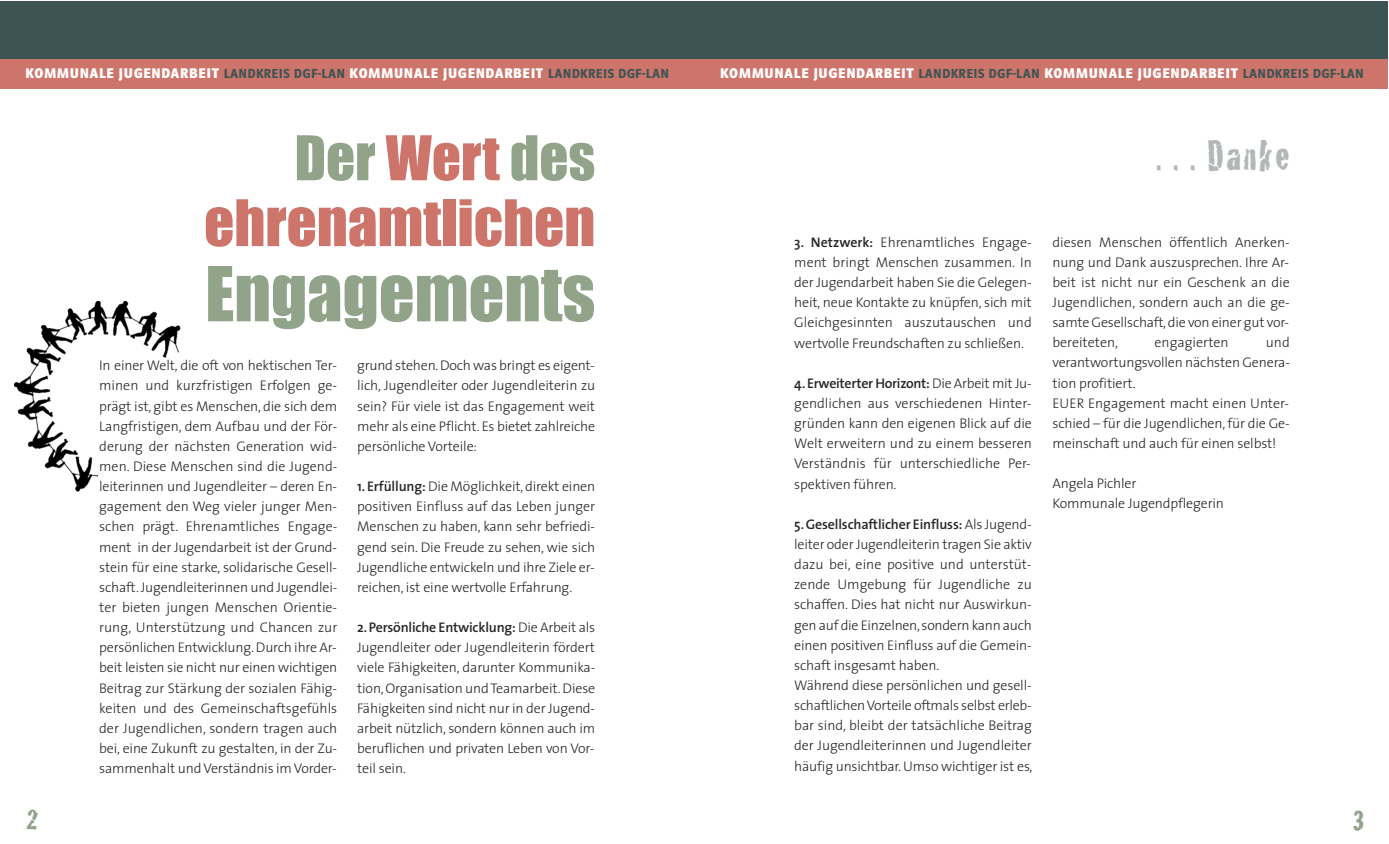
<style>
.page{position:relative;width:1389px;height:844px;background:#fff}
.page>*{position:absolute;margin:0;border:0;box-sizing:border-box;transform-origin:0 0}
.t1{font:70px "Impact";color:#91a48a}
.t2{font:59.15px "Impact";color:#ce756b}
.t3{font:56.88px "Impact";color:#91a48a}
.t4{font:42px "Cracked";letter-spacing:.05em;color:#b2b7b8}
.t5{font:30.45px "Cracked";color:#91a48a}
.t6{font:700 14.53px "Polo 22";letter-spacing:.05em;color:#fff}
.t7{font:300 14px/20.1px "The Sans";letter-spacing:-.01em;color:#272627;text-align:justify}
.s1{font-weight:600;font-size:13.47px;color:#3c5454}
.s2{color:#ce756b}
.s3{font-weight:600}
</style>
<div class="page">
<img style="left:15px;top:301px;width:166px;height:191px">
<div style="left:0;top:2px;width:1388px;height:58px;background:#3c5454"></div>
<div style="left:0;top:60px;width:1388px;height:29px;background:#ce756b"></div>
<div style="left:99px;top:359px;width:238px;height:428px;background:#fff"></div>
<p class="t6" style="left:25px;top:65px;width:645px">KOMMUNALE JUGENDARBEIT <span class="s1">LANDKREIS DGF-LAN</span> KOMMUNALE JUGENDARBEIT <span class="s1">LANDKREIS DGF-LAN</span></p>
<p class="t6" style="left:720px;top:65px;width:645px">KOMMUNALE JUGENDARBEIT <span class="s1">LANDKREIS DGF-LAN</span> KOMMUNALE JUGENDARBEIT <span class="s1">LANDKREIS DGF-LAN</span></p>
<h3 class="t3" style="left:295px;top:123px;width:302px">Der <span class="s2">Wert</span> des</h3>
<h2 class="t2" style="left:204px;top:186px;width:393px">ehrenamtlichen</h2>
<h1 class="t1" style="left:205px;top:250px;width:392px">Engagements</h1>
<p class="t7" style="left:357px;top:355px;width:240px">grund stehen.Doch was bringt es eigent&shy;lich, Jugendleiter oder Jugendleiterin zu sein? Für viele ist das Engagement weit mehr als eine Pflicht. Es bietet zahlreiche persönliche Vorteile:</p>
<p class="t7" style="left:357px;top:475px;width:240px"><span class="s3">1. Erfüllung:</span> Die Möglichkeit,direkt einen positiven Einfluss auf das Leben junger Menschen zu haben, kann sehr befriedi&shy;gend sein. Die Freude zu sehen, wie sich Jugendliche entwickeln und ihre Ziele er&shy;reichen, ist eine wertvolle Erfahrung.</p>
<p class="t7" style="left:357px;top:616px;width:240px"><span class="s3">2.Persönliche Entwicklung:</span> Die Arbeit als Jugendleiter oder Jugendleiterin fördert viele Fähigkeiten, darunter Kommunika&shy;tion,Organisation undTeamarbeit.Diese Fähigkeiten sind nicht nur in der Jugend&shy;arbeit nützlich, sondern können auch im beruflichen und privaten Leben von Vor&shy;teil sein.</p>
<p class="t7" style="left:99px;top:355px;width:240px">In einer Welt, die oft von hektischen Ter&shy;minen und kurzfristigen Erfolgen ge&shy;prägt ist, gibt es Menschen, die sich dem Langfristigen, dem Aufbau und der För&shy;derung der nächsten Generation wid&shy;men. Diese Menschen sind die Jugend&shy;leiterinnen und Jugendleiter – deren En&shy;gagement den Weg vieler junger Men&shy;schen prägt. Ehrenamtliches Engage&shy;ment in der Jugendarbeit ist der Grund&shy;stein für eine starke, solidarische Gesell&shy;schaft.Jugendleiterinnen und Jugendlei&shy;ter bieten jungen Menschen Orientie&shy;rung, Unterstützung und Chancen zur persönlichen Entwicklung.Durch ihre Ar&shy;beit leisten sie nicht nur einen wichtigen Beitrag zur Stärkung der sozialen Fähig&shy;keiten und des Gemeinschaftsgefühls der Jugendlichen, sondern tragen auch bei, eine Zukunft zu gestalten, in der Zu&shy;sammenhalt undVerständnis imVorder-</p>
<h3 class="t4" style="left:1156px;top:135px;width:135px">. . . Danke</h3>
<p class="t7" style="left:794px;top:231px;width:239px"><span class="s3">3. Netzwerk:</span> Ehrenamtliches Engage&shy;ment bringt Menschen zusammen. In der Jugendarbeit haben Sie die Gelegen&shy;heit, neue Kontakte zu knüpfen, sich mit Gleichgesinnten auszutauschen und wertvolle Freundschaften zu schließen.</p>
<p class="t7" style="left:794px;top:372px;width:239px"><span class="s3">4.Erweiterter Horizont:</span> Die Arbeit mit Ju&shy;gendlichen aus verschiedenen Hinter&shy;gründen kann den eigenen Blick auf die Welt erweitern und zu einem besseren Verständnis für unterschiedliche Per&shy;spektiven führen.</p>
<p class="t7" style="left:794px;top:513px;width:240px;text-align:left"><span class="s3">5.Gesellschaftlicher Einfluss:</span> Als Jugend&shy;leiter oder Jugendleiterin tragen Sie aktiv dazu bei, eine positive und unterstüt&shy;zende Umgebung für Jugendliche zu schaffen. Dies hat nicht nur Auswirkun&shy;gen auf die Einzelnen, sondern kann auch einen positiven Einfluss auf die Gemein&shy;schaft insgesamt haben.<br>Während diese persönlichen und gesell&shy;schaftlichenVorteile oftmals selbst erleb&shy;bar sind, bleibt der tatsächliche Beitrag der Jugendleiterinnen und Jugendleiter häufig unsichtbar. Umso wichtiger ist es,</p>
<p class="t7" style="left:1052px;top:231px;width:239px">diesen Menschen öffentlich Anerken&shy;nung und Dank auszusprechen. Ihre Ar&shy;beit ist nicht nur ein Geschenk an die Jugendlichen, sondern auch an die ge&shy;samte Gesellschaft,die von einer gut vor&shy;bereiteten,</p>
<p class="t7" style="left:1052px;top:332px;width:239px;text-align:left;text-indent:213px">und verantwortungsvollen nächsten Genera&shy;tion profitiert.<br>EUER Engagement macht einen Unter&shy;schied – für die Jugendlichen, für die Ge&shy;meinschaft und auch für einen selbst!</p>
<p class="t7" style="left:1052px;top:473px;width:173px">Angela Pichler<br>Kommunale Jugendpflegerin</p>
<p class="t7" style="left:1155px;top:332px;width:76px">engagierten</p>
<h3 class="t5" style="left:26px;top:804px;width:14px">2</h3>
<h3 class="t5" style="left:1353px;top:804px;width:13px">3</h3>
</div>
